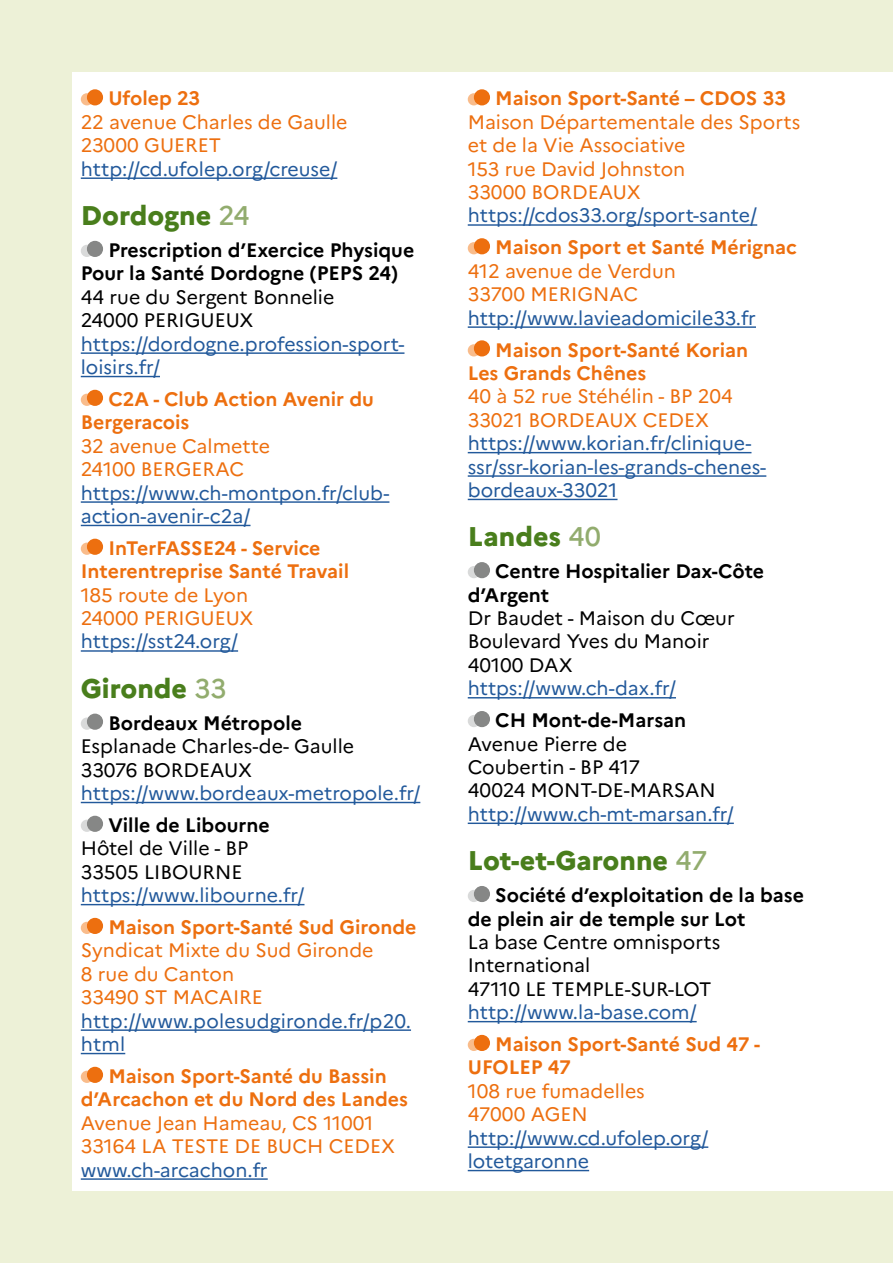
<style>
.page{position:relative;width:893px;height:1263px;background:#edf1d7}
.page>*{position:absolute;margin:0;border:0;box-sizing:border-box;transform-origin:0 0}
.Departement{font:800 27px "Marianne";color:#497e1c}
.t1{font:19.5px/23.4px "Marianne";color:#22599b}
.t2{font:19.5px/23.4px "Marianne";color:#ed6f0f}
.t3{font:700 19.5px/23.4px "Marianne";color:#ed6f0f}
.t4{font:19.5px/23.4px "Marianne";color:#000}
.t5{font:700 19.5px/23.4px "Marianne";color:#000}
.s1{font-weight:500;color:#92ac6e}
.s2{font-weight:400}
</style>
<div class="page">
<div style="left:72px;top:72px;width:821px;height:1119px;background:#fff"></div>
<hr style="left:81px;top:177px;width:256px;height:2px;background:#22599b">
<hr style="left:81px;top:352px;width:323px;height:2px;background:#22599b">
<hr style="left:81px;top:376px;width:79px;height:1px;background:#22599b">
<hr style="left:81px;top:501px;width:308px;height:2px;background:#22599b">
<hr style="left:81px;top:525px;width:169px;height:1px;background:#22599b">
<hr style="left:81px;top:650px;width:157px;height:2px;background:#22599b">
<hr style="left:81px;top:802px;width:339px;height:1px;background:#22599b">
<hr style="left:81px;top:904px;width:223px;height:1px;background:#22599b">
<hr style="left:81px;top:1029px;width:330px;height:2px;background:#22599b">
<hr style="left:81px;top:1053px;width:44px;height:1px;background:#22599b">
<hr style="left:81px;top:1178px;width:187px;height:2px;background:#22599b">
<div style="left:81px;top:93px;width:12px;height:12px;background:#f9bc8b;border-radius:50%"></div>
<div style="left:87px;top:89px;width:16px;height:16px;background:#ed6f0f;border-radius:50%"></div>
<div style="left:81px;top:245px;width:12px;height:12px;background:#d9dada;border-radius:50%"></div>
<div style="left:87px;top:241px;width:16px;height:16px;background:#868786;border-radius:50%"></div>
<div style="left:81px;top:394px;width:12px;height:12px;background:#f9bc8b;border-radius:50%"></div>
<div style="left:87px;top:390px;width:16px;height:16px;background:#ed6f0f;border-radius:50%"></div>
<div style="left:81px;top:543px;width:12px;height:12px;background:#f9bc8b;border-radius:50%"></div>
<div style="left:87px;top:539px;width:16px;height:16px;background:#ed6f0f;border-radius:50%"></div>
<div style="left:81px;top:717px;width:12px;height:13px;background:#d9dada;border-radius:50%"></div>
<div style="left:87px;top:714px;width:16px;height:16px;background:#868786;border-radius:50%"></div>
<div style="left:81px;top:820px;width:12px;height:12px;background:#d9dada;border-radius:50%"></div>
<div style="left:87px;top:816px;width:16px;height:16px;background:#868786;border-radius:50%"></div>
<div style="left:81px;top:922px;width:12px;height:12px;background:#f9bc8b;border-radius:50%"></div>
<div style="left:87px;top:918px;width:16px;height:16px;background:#ed6f0f;border-radius:50%"></div>
<div style="left:81px;top:1071px;width:12px;height:12px;background:#f9bc8b;border-radius:50%"></div>
<div style="left:87px;top:1067px;width:16px;height:16px;background:#ed6f0f;border-radius:50%"></div>
<hr style="left:468px;top:224px;width:289px;height:2px;background:#22599b">
<hr style="left:468px;top:326px;width:288px;height:2px;background:#22599b">
<hr style="left:468px;top:452px;width:283px;height:1px;background:#22599b">
<hr style="left:468px;top:475px;width:298px;height:2px;background:#22599b">
<hr style="left:468px;top:499px;width:149px;height:1px;background:#22599b">
<hr style="left:468px;top:697px;width:208px;height:1px;background:#22599b">
<hr style="left:468px;top:822px;width:266px;height:2px;background:#22599b">
<hr style="left:468px;top:1021px;width:229px;height:1px;background:#22599b">
<hr style="left:468px;top:1146px;width:240px;height:2px;background:#22599b">
<hr style="left:468px;top:1170px;width:121px;height:1px;background:#22599b">
<div style="left:468px;top:93px;width:12px;height:12px;background:#f9bc8b;border-radius:50%"></div>
<div style="left:474px;top:89px;width:16px;height:16px;background:#ed6f0f;border-radius:50%"></div>
<div style="left:468px;top:242px;width:12px;height:12px;background:#f9bc8b;border-radius:50%"></div>
<div style="left:474px;top:238px;width:16px;height:16px;background:#ed6f0f;border-radius:50%"></div>
<div style="left:468px;top:344px;width:12px;height:12px;background:#f9bc8b;border-radius:50%"></div>
<div style="left:474px;top:340px;width:16px;height:16px;background:#ed6f0f;border-radius:50%"></div>
<div style="left:468px;top:566px;width:12px;height:12px;background:#d9dada;border-radius:50%"></div>
<div style="left:474px;top:562px;width:16px;height:16px;background:#868786;border-radius:50%"></div>
<div style="left:468px;top:715px;width:12px;height:12px;background:#d9dada;border-radius:50%"></div>
<div style="left:474px;top:711px;width:16px;height:16px;background:#868786;border-radius:50%"></div>
<div style="left:468px;top:890px;width:12px;height:12px;background:#d9dada;border-radius:50%"></div>
<div style="left:474px;top:886px;width:16px;height:16px;background:#868786;border-radius:50%"></div>
<div style="left:468px;top:1039px;width:12px;height:12px;background:#f9bc8b;border-radius:50%"></div>
<div style="left:474px;top:1035px;width:16px;height:16px;background:#ed6f0f;border-radius:50%"></div>
<p class="t3" style="left:108px;top:87px;width:93px">Ufolep 23</p>
<p class="t2" style="left:81px;top:110px;width:268px">22 avenue Charles de Gaulle</p>
<p class="t2" style="left:81px;top:134px;width:142px">23000 GUERET</p>
<p class="t1" style="left:81px;top:157px;width:258px">http://cd.ufolep.org/creuse/</p>
<p class="Departement" style="left:81px;top:199px;width:170px">Dordogne <span class="s1">24</span></p>
<p class="t5" style="left:81px;top:238px;width:335px;text-indent:28px">Prescription d’Exercice Physique<br>Pour la Santé Dordogne (PEPS 24)</p>
<p class="t4" style="left:81px;top:285px;width:255px">44 rue du Sergent Bonnelie</p>
<p class="t4" style="left:81px;top:308px;width:174px">24000 PERIGUEUX</p>
<p class="t1" style="left:81px;top:332px;width:325px">https://dordogne.profession-sport&shy;loisirs.fr/</p>
<p class="t3" style="left:81px;top:387px;width:295px;text-indent:28px">C2A - Club Action Avenir du<br>Bergeracois</p>
<p class="t2" style="left:81px;top:434px;width:191px">32 avenue Calmette</p>
<p class="t2" style="left:81px;top:457px;width:165px">24100 BERGERAC</p>
<p class="t1" style="left:81px;top:481px;width:310px">https://www.ch-montpon.fr/club&shy;action-avenir-c2a/</p>
<p class="t3" style="left:81px;top:536px;width:270px;text-align:center">InTerFASSE24 - Service<br>Interentreprise Santé Travail</p>
<p class="t2" style="left:81px;top:583px;width:169px">185 route de Lyon</p>
<p class="t2" style="left:81px;top:606px;width:174px">24000 PERIGUEUX</p>
<p class="t1" style="left:81px;top:630px;width:159px">https://sst24.org/</p>
<p class="Departement" style="left:81px;top:672px;width:147px">Gironde <span class="s1">33</span></p>
<p class="t5" style="left:108px;top:711px;width:195px">Bordeaux Métropole</p>
<p class="t4" style="left:81px;top:734px;width:275px">Esplanade Charles-de- Gaulle</p>
<p class="t4" style="left:81px;top:758px;width:173px">33076 BORDEAUX</p>
<p class="t1" style="left:81px;top:781px;width:341px">https://www.bordeaux-metropole.fr/</p>
<p class="t5" style="left:108px;top:813px;width:163px">Ville de Libourne</p>
<p class="t4" style="left:81px;top:837px;width:169px">Hôtel de Ville - BP</p>
<p class="t4" style="left:81px;top:860px;width:163px">33505 LIBOURNE</p>
<p class="t1" style="left:81px;top:883px;width:225px">https://www.libourne.fr/</p>
<p class="t3" style="left:81px;top:915px;width:337px;text-indent:28px">Maison Sport-Santé Sud Gironde<br><span class="s2">Syndicat Mixte du Sud Gironde</span></p>
<p class="t2" style="left:81px;top:962px;width:155px">8 rue du Canton</p>
<p class="t2" style="left:81px;top:985px;width:183px">33490 ST MACAIRE</p>
<p class="t1" style="left:81px;top:1009px;width:332px">http://www.polesudgironde.fr/p20. html</p>
<p class="t3" style="left:81px;top:1064px;width:329px;text-align:center">Maison Sport-Santé du Bassin d’Arcachon et du Nord des Landes</p>
<p class="t2" style="left:81px;top:1111px;width:294px">Avenue Jean Hameau, CS 11001</p>
<p class="t2" style="left:81px;top:1134px;width:316px">33164 LA TESTE DE BUCH CEDEX</p>
<p class="t1" style="left:81px;top:1158px;width:188px">www.ch-arcachon.fr</p>
<p class="t3" style="left:495px;top:87px;width:292px">Maison Sport-Santé – CDOS 33</p>
<p class="t2" style="left:468px;top:110px;width:334px">Maison Départementale des Sports et de la Vie Associative<br>153 rue David Johnston</p>
<p class="t2" style="left:468px;top:180px;width:174px">33000 BORDEAUX</p>
<p class="t1" style="left:468px;top:204px;width:291px">https://cdos33.org/sport-sante/</p>
<p class="t3" style="left:495px;top:236px;width:303px">Maison Sport et Santé Mérignac</p>
<p class="t2" style="left:468px;top:259px;width:210px">412 avenue de Verdun</p>
<p class="t2" style="left:468px;top:282px;width:172px">33700 MERIGNAC</p>
<p class="t1" style="left:468px;top:306px;width:290px">http://www.lavieadomicile33.fr</p>
<p class="t3" style="left:468px;top:338px;width:282px;text-indent:28px">Maison Sport-Santé Korian<br>Les Grands Chênes</p>
<p class="t2" style="left:468px;top:385px;width:267px">40 à 52 rue Stéhélin - BP 204</p>
<p class="t2" style="left:468px;top:408px;width:243px">33021 BORDEAUX CEDEX</p>
<p class="t1" style="left:468px;top:431px;width:300px">https://www.korian.fr/clinique&shy;ssr/ssr-korian-les-grands-chenes&shy;bordeaux-33021</p>
<p class="Departement" style="left:468px;top:520px;width:135px">Landes <span class="s1">40</span></p>
<p class="t5" style="left:468px;top:559px;width:298px;text-indent:28px">Centre Hospitalier Dax-Côte d’Argent</p>
<p class="t4" style="left:468px;top:606px;width:269px">Dr Baudet - Maison du Cœur</p>
<p class="t4" style="left:468px;top:630px;width:243px">Boulevard Yves du Manoir</p>
<p class="t4" style="left:468px;top:653px;width:106px">40100 DAX</p>
<p class="t1" style="left:468px;top:676px;width:210px">https://www.ch-dax.fr/</p>
<p class="t5" style="left:495px;top:708px;width:192px">CH Mont-de-Marsan</p>
<p class="t4" style="left:468px;top:732px;width:161px">Avenue Pierre de</p>
<p class="t4" style="left:468px;top:755px;width:174px">Coubertin - BP 417</p>
<p class="t4" style="left:468px;top:779px;width:250px">40024 MONT-DE-MARSAN</p>
<p class="t1" style="left:468px;top:802px;width:268px">http://www.ch-mt-marsan.fr/</p>
<p class="Departement" style="left:468px;top:844px;width:241px">Lot-et-Garonne <span class="s1">47</span></p>
<p class="t5" style="left:468px;top:883px;width:338px;text-indent:28px">Société d’exploitation de la base de plein air de temple sur Lot</p>
<p class="t4" style="left:468px;top:930px;width:254px">La base Centre omnisports<br>International</p>
<p class="t4" style="left:468px;top:977px;width:245px">47110 LE TEMPLE-SUR-LOT</p>
<p class="t1" style="left:468px;top:1000px;width:230px">http://www.la-base.com/</p>
<p class="t3" style="left:468px;top:1032px;width:294px;text-indent:28px">Maison Sport-Santé Sud 47 -<br>UFOLEP 47</p>
<p class="t2" style="left:468px;top:1079px;width:179px">108 rue fumadelles</p>
<p class="t2" style="left:468px;top:1102px;width:122px">47000 AGEN</p>
<p class="t1" style="left:468px;top:1126px;width:242px">http://www.cd.ufolep.org/ lotetgaronne</p>
</div>
